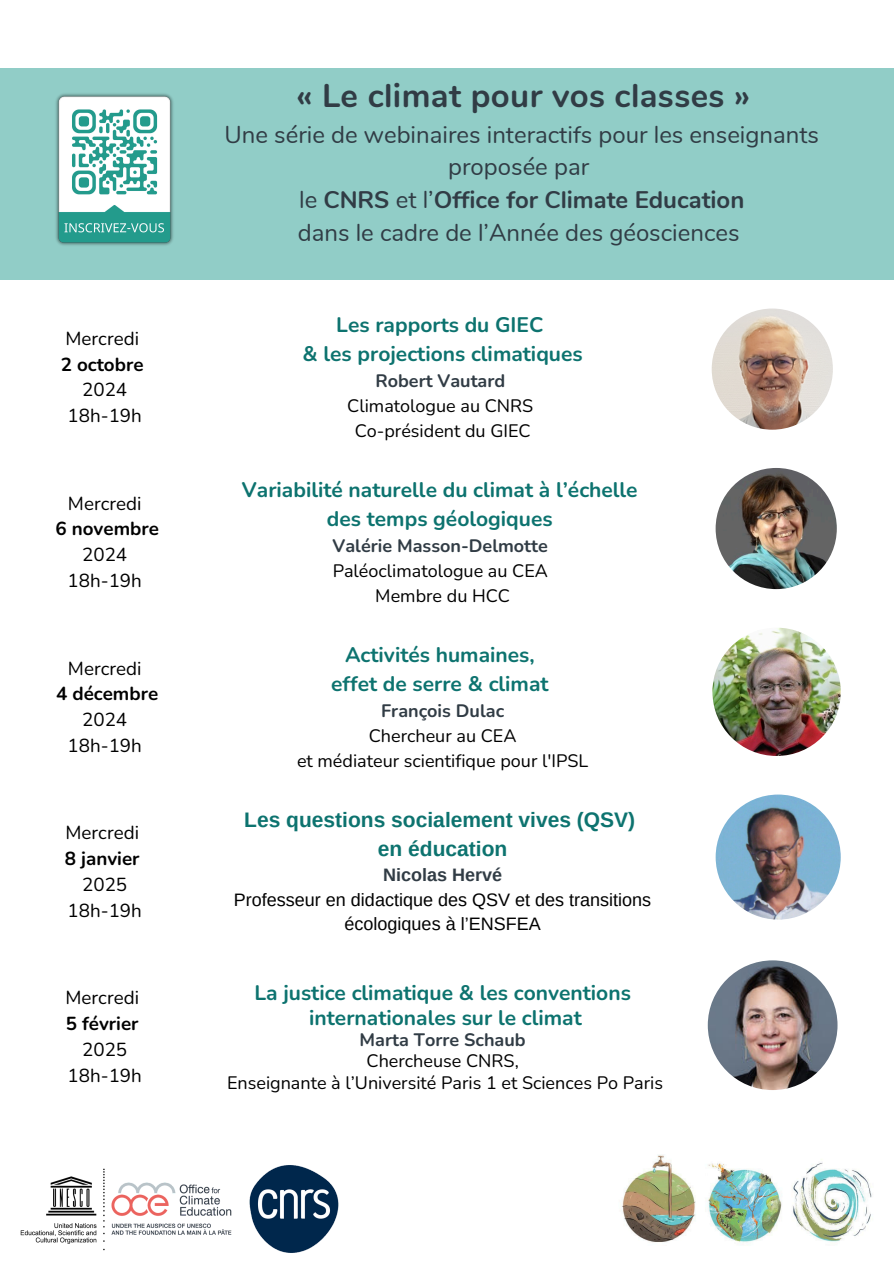
<style>
.page{position:relative;width:894px;height:1264px;background:#fff}
.page>*{position:absolute;margin:0;border:0;box-sizing:border-box;transform-origin:0 0}
.t1{font:700 33px "Nunito";letter-spacing:.01em;color:#313c45}
.t2{font:24px/32.7px "Nunito";color:#313c45;text-align:center}
.t3{font:700 21px "Nunito";color:#0d736f}
.t4{font:700 21px "Arimo";color:#0d736f}
.t5{font:18.75px "Nunito";color:#000}
.t6{font:700 18.75px/25.8px "Nunito";color:#000;text-align:center}
.t7{font:18px "Nunito";color:#000}
.t8{font:700 18px "Nunito";color:#313c45}
.t9{font:18px/24.8px "Arimo";color:#000;text-align:center}
.t10{font:700 18px "Arimo";color:#313c45}
.s1{font-weight:400}
.s2{font-weight:700}
</style>
<div class="page">
<img style="left:711px;top:308px;width:121px;height:121px;border-radius:50%">
<img style="left:715px;top:468px;width:121px;height:121px;border-radius:50%">
<img style="left:712px;top:627px;width:128px;height:129px;border-radius:50%">
<img style="left:707px;top:960px;width:130px;height:130px;border-radius:50%">
<img style="left:622px;top:1155px;width:250px;height:88px">
<img style="left:20px;top:1168px;width:212px;height:83px">
<img style="left:249px;top:1165px;width:90px;height:88px">
<div style="left:0;top:68px;width:893px;height:211px;background:#91cdc7"></div>
<img style="left:715px;top:794px;width:125px;height:125px;border-radius:50%">
<img style="left:56px;top:93px;width:117px;height:153px">
<p class="t5" style="left:65px;top:326px;width:75px">Mercredi</p>
<h1 class="t6" style="left:61px;top:351px;width:84px">2 octobre</h1>
<p class="t5" style="left:82px;top:377px;width:47px">2024</p>
<p class="t5" style="left:67px;top:403px;width:76px">18h-19h</p>
<p class="t5" style="left:68px;top:490px;width:75px">Mercredi</p>
<p class="t6" style="left:55px;top:516px;width:105px">6 novembre<br><span class="s1">2024</span></p>
<p class="t5" style="left:67px;top:568px;width:76px">18h-19h</p>
<p class="t5" style="left:68px;top:655px;width:75px">Mercredi</p>
<p class="t6" style="left:56px;top:681px;width:104px">4 décembre<br><span class="s1">2024</span></p>
<p class="t5" style="left:67px;top:733px;width:76px">18h-19h</p>
<p class="t5" style="left:65px;top:820px;width:75px">Mercredi</p>
<p class="t6" style="left:65px;top:846px;width:76px">8 janvier</p>
<p class="t5" style="left:82px;top:872px;width:47px">2025</p>
<p class="t5" style="left:67px;top:898px;width:76px">18h-19h</p>
<p class="t5" style="left:65px;top:985px;width:75px">Mercredi</p>
<p class="t6" style="left:66px;top:1011px;width:74px">5 février</p>
<p class="t5" style="left:82px;top:1037px;width:47px">2025</p>
<p class="t5" style="left:67px;top:1063px;width:76px">18h-19h</p>
<p class="t1" style="left:296px;top:73px;width:455px">« Le climat pour vos classes »</p>
<p class="t2" style="left:224px;top:118px;width:596px">Une série de webinaires interactifs pour les enseignants proposée par<br>le <span class="s2">CNRS</span> et l’<span class="s2">Office for Climate Education<br></span>dans le cadre de l’Année des géosciences</p>
<p class="t3" style="left:336px;top:311px;width:208px">Les rapports du GIEC</p>
<p class="t3" style="left:302px;top:340px;width:281px">&amp; les projections climatiques</p>
<p class="t8" style="left:375px;top:369px;width:131px">Robert Vautard</p>
<p class="t7" style="left:347px;top:394px;width:187px">Climatologue au CNRS</p>
<p class="t7" style="left:354px;top:418px;width:177px">Co-président du GIEC</p>
<p class="t3" style="left:242px;top:476px;width:397px">Variabilité naturelle du climat à l’échelle</p>
<p class="t3" style="left:327px;top:505px;width:227px">des temps géologiques</p>
<p class="t8" style="left:332px;top:534px;width:217px">Valérie Masson-Delmotte</p>
<p class="t7" style="left:332px;top:559px;width:217px">Paléoclimatologue au CEA</p>
<p class="t7" style="left:375px;top:583px;width:136px">Membre du HCC</p>
<p class="t3" style="left:345px;top:640px;width:191px">Activités humaines,</p>
<p class="t3" style="left:331px;top:670px;width:219px">effet de serre &amp; climat</p>
<p class="t8" style="left:381px;top:699px;width:124px">François Dulac</p>
<p class="t7" style="left:368px;top:723px;width:149px">Chercheur au CEA</p>
<p class="t7" style="left:297px;top:748px;width:293px">et médiateur scientifique pour l'IPSL</p>
<p class="t4" style="left:244px;top:808px;width:392px">Les questions socialement vives (QSV)</p>
<p class="t4" style="left:378px;top:837px;width:131px">en éducation</p>
<p class="t10" style="left:383px;top:864px;width:120px">Nicolas Hervé</p>
<p class="t9" style="left:234px;top:887px;width:418px">Professeur en didactique des QSV et des transitions écologiques à l’ENSFEA</p>
<p class="t3" style="left:254px;top:978px;width:378px">La justice climatique &amp; les conventions</p>
<p class="t3" style="left:309px;top:1003px;width:274px">internationales sur le climat</p>
<p class="t8" style="left:359px;top:1027px;width:167px">Marta Torre Schaub</p>
<p class="t7" style="left:366px;top:1049px;width:154px">Chercheuse CNRS,</p>
<p class="t7" style="left:227px;top:1070px;width:437px">Enseignante à l’Université Paris 1 et Sciences Po Paris</p>
</div>
